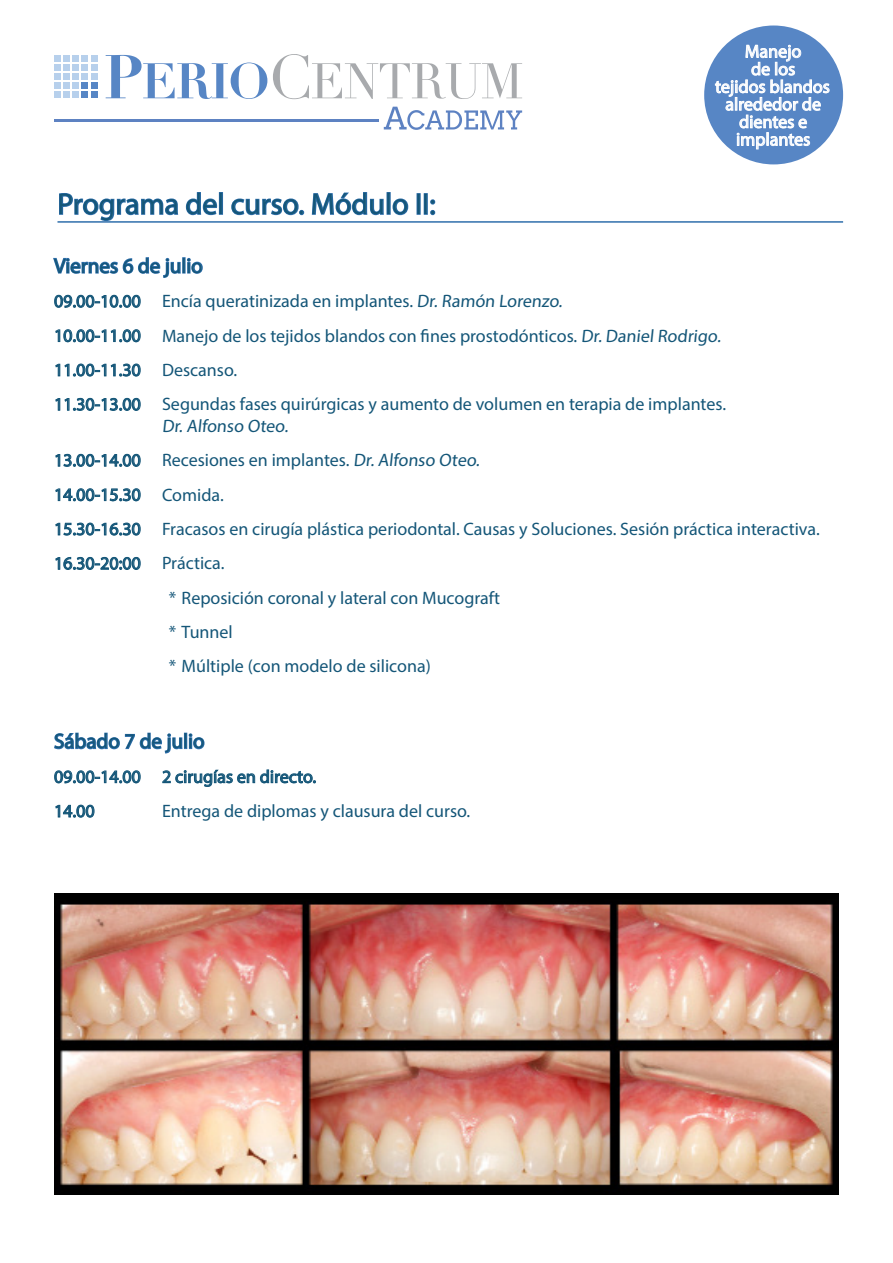
<style>
.page{position:relative;width:893px;height:1263px;background:#fff}
.page>*{position:absolute;margin:0;border:0;box-sizing:border-box;transform-origin:0 0}
.t1{font:30px "Myriad Pro";color:#145678}
.t2{font:21px "Myriad Pro";color:#145678}
.t3{font:18px/21.6px "Myriad Pro";color:#145678}
.t4{font:18px/17.5px "Myriad Pro";color:#fff;text-align:center}
</style>
<div class="page">
<div style="left:704px;top:26px;width:139px;height:138px;background:#5786c5;border-radius:50%"></div>
<svg style="left:715px;top:44px;width:114px;height:105px"></svg>
<svg style="left:106px;top:55px;width:161px;height:44px"></svg>
<svg style="left:273px;top:54px;width:249px;height:45px"></svg>
<div style="left:91px;top:55px;width:7px;height:6px;background:#b7d0ec"></div>
<div style="left:91px;top:64px;width:7px;height:7px;background:#b7d0ec"></div>
<svg style="left:82px;top:55px;width:6px;height:6px"></svg>
<div style="left:82px;top:64px;width:6px;height:7px;background:#b7d0ec"></div>
<div style="left:91px;top:73px;width:7px;height:7px;background:#b7d0ec"></div>
<div style="left:91px;top:82px;width:7px;height:7px;background:#5786c5"></div>
<div style="left:82px;top:73px;width:6px;height:7px;background:#b7d0ec"></div>
<div style="left:82px;top:82px;width:6px;height:7px;background:#5786c5"></div>
<div style="left:91px;top:92px;width:7px;height:6px;background:#5786c5"></div>
<svg style="left:82px;top:92px;width:6px;height:6px"></svg>
<div style="left:72px;top:55px;width:7px;height:6px;background:#b7d0ec"></div>
<div style="left:72px;top:64px;width:7px;height:7px;background:#b7d0ec"></div>
<div style="left:63px;top:55px;width:7px;height:6px;background:#b7d0ec"></div>
<div style="left:63px;top:64px;width:7px;height:7px;background:#b7d0ec"></div>
<div style="left:72px;top:73px;width:7px;height:7px;background:#b7d0ec"></div>
<div style="left:72px;top:82px;width:7px;height:7px;background:#b7d0ec"></div>
<div style="left:63px;top:73px;width:7px;height:7px;background:#b7d0ec"></div>
<div style="left:63px;top:82px;width:7px;height:7px;background:#b7d0ec"></div>
<div style="left:72px;top:92px;width:7px;height:6px;background:#b7d0ec"></div>
<div style="left:63px;top:92px;width:7px;height:6px;background:#b7d0ec"></div>
<div style="left:54px;top:55px;width:7px;height:6px;background:#b7d0ec"></div>
<div style="left:54px;top:64px;width:7px;height:7px;background:#b7d0ec"></div>
<div style="left:54px;top:73px;width:7px;height:7px;background:#b7d0ec"></div>
<div style="left:54px;top:82px;width:7px;height:7px;background:#b7d0ec"></div>
<div style="left:54px;top:92px;width:7px;height:6px;background:#b7d0ec"></div>
<svg style="left:384px;top:107px;width:138px;height:23px"></svg>
<hr style="left:54px;top:119px;width:325px;height:2px;background:#5d82c2">
<div style="left:219px;top:192px;width:4px;height:23px;border:2px solid #2e6eab"></div>
<svg style="left:231px;top:198px;width:73px;height:18px"></svg>
<svg style="left:311px;top:192px;width:73px;height:24px"></svg>
<div style="left:387px;top:192px;width:4px;height:23px;border:2px solid #2e6eab"></div>
<svg style="left:392px;top:198px;width:17px;height:18px"></svg>
<div style="left:417px;top:193px;width:4px;height:22px;border:2px solid #2e6eab"></div>
<div style="left:424px;top:193px;width:4px;height:22px;border:2px solid #2e6eab"></div>
<svg style="left:430px;top:199px;width:5px;height:16px"></svg>
<hr style="left:57px;top:221px;width:786px;height:2px;background:#2e6eab">
<svg style="left:53px;top:192px;width:165px;height:116px"></svg>
<svg style="left:55px;top:329px;width:86px;height:13px"></svg>
<svg style="left:55px;top:363px;width:86px;height:14px"></svg>
<svg style="left:55px;top:398px;width:86px;height:13px"></svg>
<svg style="left:55px;top:453px;width:86px;height:14px"></svg>
<svg style="left:55px;top:488px;width:86px;height:13px"></svg>
<svg style="left:55px;top:522px;width:86px;height:14px"></svg>
<svg style="left:55px;top:557px;width:86px;height:13px"></svg>
<svg style="left:54px;top:732px;width:129px;height:22px"></svg>
<div style="left:184px;top:733px;width:3px;height:16px;border:2px solid #2e6eab"></div>
<svg style="left:189px;top:733px;width:16px;height:17px"></svg>
<svg style="left:54px;top:770px;width:87px;height:14px"></svg>
<svg style="left:162px;top:769px;width:154px;height:18px"></svg>
<svg style="left:55px;top:804px;width:40px;height:14px"></svg>
<img style="left:54px;top:893px;width:785px;height:302px">
<p class="t4" style="left:715px;top:42px;width:116px">Manejo<br>de los<br>tejidos blandos alrededor de dientes e implantes</p>
<p class="t1" style="left:57px;top:186px;width:380px">Programa del curso. Módulo II:</p>
<p class="t2" style="left:54px;top:253px;width:150px">Viernes 6 de julio</p>
<p class="t3" style="left:54px;top:290px;width:512px">09.00-10.00 Encía queratinizada en implantes. Dr. Ramón Lorenzo.</p>
<p class="t3" style="left:54px;top:324px;width:670px">10.00-11.00 Manejo de los tejidos blandos con fines prostodónticos. Dr. Daniel Rodrigo.</p>
<p class="t3" style="left:54px;top:359px;width:185px">11.00-11.30 Descanso.</p>
<p class="t3" style="left:162px;top:393px;width:566px;text-indent:-108px">11.30-13.00 Segundas fases quirúrgicas y aumento de volumen en terapia de implantes.<br>Dr. Alfonso Oteo.</p>
<p class="t3" style="left:54px;top:449px;width:429px">13.00-14.00 Recesiones en implantes. Dr. Alfonso Oteo.</p>
<p class="t3" style="left:54px;top:483px;width:171px">14.00-15.30 Comida.</p>
<p class="t3" style="left:54px;top:518px;width:767px">15.30-16.30 Fracasos en cirugía plástica periodontal. Causas y Soluciones. Sesión práctica interactiva.</p>
<p class="t3" style="left:54px;top:552px;width:172px">16.30-20:00 Práctica.</p>
<p class="t3" style="left:169px;top:586px;width:333px">* Reposición coronal y lateral con Mucograft</p>
<p class="t3" style="left:169px;top:621px;width:66px">* Tunnel</p>
<p class="t3" style="left:169px;top:655px;width:264px">* Múltiple (con modelo de silicona)</p>
<p class="t2" style="left:54px;top:728px;width:152px">Sábado 7 de julio</p>
<p class="t3" style="left:54px;top:765px;width:264px">09.00-14.00 2 cirugías en directo.</p>
<p class="t3" style="left:54px;top:800px;width:42px">14.00</p>
<p class="t3" style="left:162px;top:800px;width:310px">Entrega de diplomas y clausura del curso.</p>
</div>
